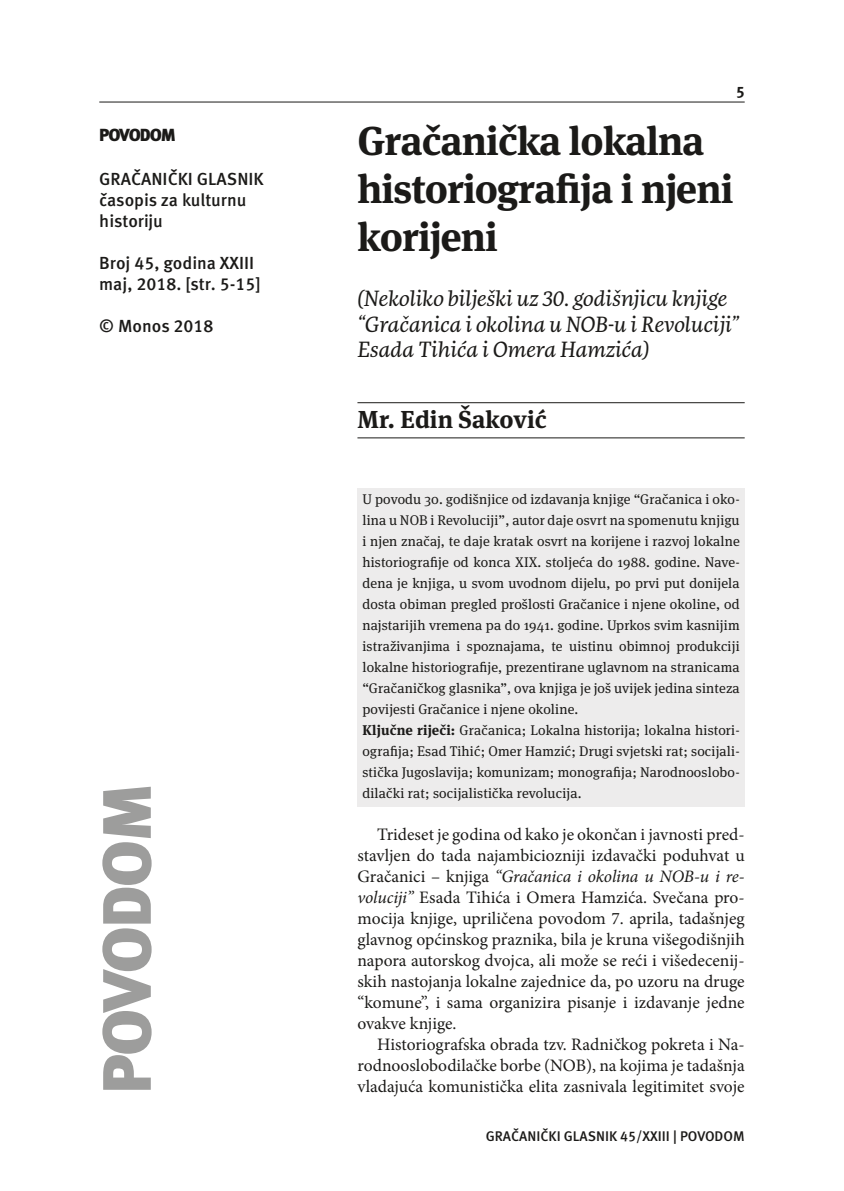
<style>
.page{position:relative;width:844px;height:1191px;background:#fff}
.page>*{position:absolute;margin:0;border:0;box-sizing:border-box;transform-origin:0 0}
.t1{font:900 68.25px "Meta Pro";letter-spacing:-.03em;color:#9d9d9c}
.t2{font:700 40.25px/48.3px "Meta Serif Pro";letter-spacing:-.02em;color:#1b1a18}
.t3{font:700 24.5px "Meta Serif Pro";color:#1b1a18}
.t4{font:italic 21px/25.2px "More Pro";color:#1b1a18}
.t5{font:17.5px/21px "Minion Pro";color:#1b1a18;text-align:justify}
.t6{font:500 17.5px/21px "Meta Pro";color:#1b1a18}
.t7{font:900 17.5px "Meta Pro";letter-spacing:-.06em;color:#1b1a18}
.t8{font:700 15.75px "Meta Pro";color:#1b1a18}
.t9{font:14px/21px "Meta Serif Pro";letter-spacing:.01em;color:#1b1a18}
.t10{font:500 14px "Meta Pro";color:#1b1a18}
.s1{font-weight:700}
.s2{font-style:italic}
</style>
<div class="page">
<hr style="left:99px;top:102px;width:645px;height:1px;background:#1b1a18">
<hr style="left:357px;top:402px;width:387px;height:1px;background:#1b1a18">
<hr style="left:357px;top:437px;width:387px;height:1px;background:#1b1a18">
<div style="left:357px;top:488px;width:387px;height:234px;background:#edecec"></div>
<div style="left:357px;top:719px;width:387px;height:87px;background:#edecec"></div>
<p class="t7" style="left:99px;top:124px;width:78px">POVODOM</p>
<p class="t6" style="left:99px;top:169px;width:166px">GRAČANIČKI GLASNIK časopis za kulturnu historiju</p>
<p class="t6" style="left:99px;top:253px;width:163px">Broj 45, godina XXIII maj, 2018. [str. 5-15]</p>
<p class="t6" style="left:99px;top:316px;width:116px">© Monos 2018</p>
<h1 class="t1" style="left:84px;top:1094px;width:313px;rotate:-90deg">POVODOM</h1>
<p class="t8" style="left:736px;top:79px;width:10px">5</p>
<h2 class="t2" style="left:357px;top:113px;width:377px">Gračanička lokalna historiografija i njeni korijeni</h2>
<h3 class="t4" style="left:357px;top:285px;width:383px">(Nekoliko bilješki uz 30. godišnjicu knjige “Gračanica i okolina u NOB-u i Revoluciji”<br>Esada Tihića i Omera Hamzića)</h3>
<h3 class="t3" style="left:357px;top:399px;width:191px">Mr. Edin Šaković</h3>
<p class="t9" style="left:362px;top:488px;width:379px">U povodu 30. godišnjice od izdavanja knjige “Gračanica i oko&shy;lina u NOB i Revoluciji”, autor daje osvrt na spomenutu knjigu i njen značaj, te daje kratak osvrt na korijene i razvoj lokalne historiografije od konca XIX. stoljeća do 1988. godine. Nave&shy;dena je knjiga, u svom uvodnom dijelu, po prvi put donijela dosta obiman pregled prošlosti Gračanice i njene okoline, od najstarijih vremena pa do 1941. godine. Uprkos svim kasnijim istraživanjima i spoznajama, te uistinu obimnoj produkciji lokalne historiografije, prezentirane uglavnom na stranicama “Gračaničkog glasnika”, ova knjiga je još uvijek jedina sinteza povijesti Gračanice i njene okoline.<br><span class="s1">Ključne riječi:</span> Gračanica; Lokalna historija; lokalna histori&shy;ografija; Esad Tihić; Omer Hamzić; Drugi svjetski rat; socijali&shy;stička Jugoslavija; komunizam; monografija; Narodnooslobo&shy;dilački rat; socijalistička revolucija.</p>
<p class="t5" style="left:357px;top:824px;width:388px;text-indent:20px">Trideset je godina od kako je okončan i javnosti pred&shy;stavljen do tada najambiciozniji izdavački poduhvat u Gračanici – knjiga <span class="s2">“Gračanica i okolina u NOB-u i re&shy;voluciji”</span> Esada Tihića i Omera Hamzića. Svečana pro&shy;mocija knjige, upriličena povodom 7. aprila, tadašnjeg glavnog općinskog praznika, bila je kruna višegodišnjih napora autorskog dvojca, ali može se reći i višedecenij&shy;skih nastojanja lokalne zajednice da, po uzoru na druge “komune”, i sama organizira pisanje i izdavanje jedne ovakve knjige.</p>
<p class="t5" style="left:357px;top:1034px;width:388px;text-indent:20px">Historiografska obrada tzv. Radničkog pokreta i Na&shy;rodnooslobodilačke borbe (NOB), na kojima je tadašnja vladajuća komunistička elita zasnivala legitimitet svoje</p>
<p class="t10" style="left:485px;top:1126px;width:260px">GRAČANIČKI GLASNIK 45/XXIII | POVODOM</p>
</div>
